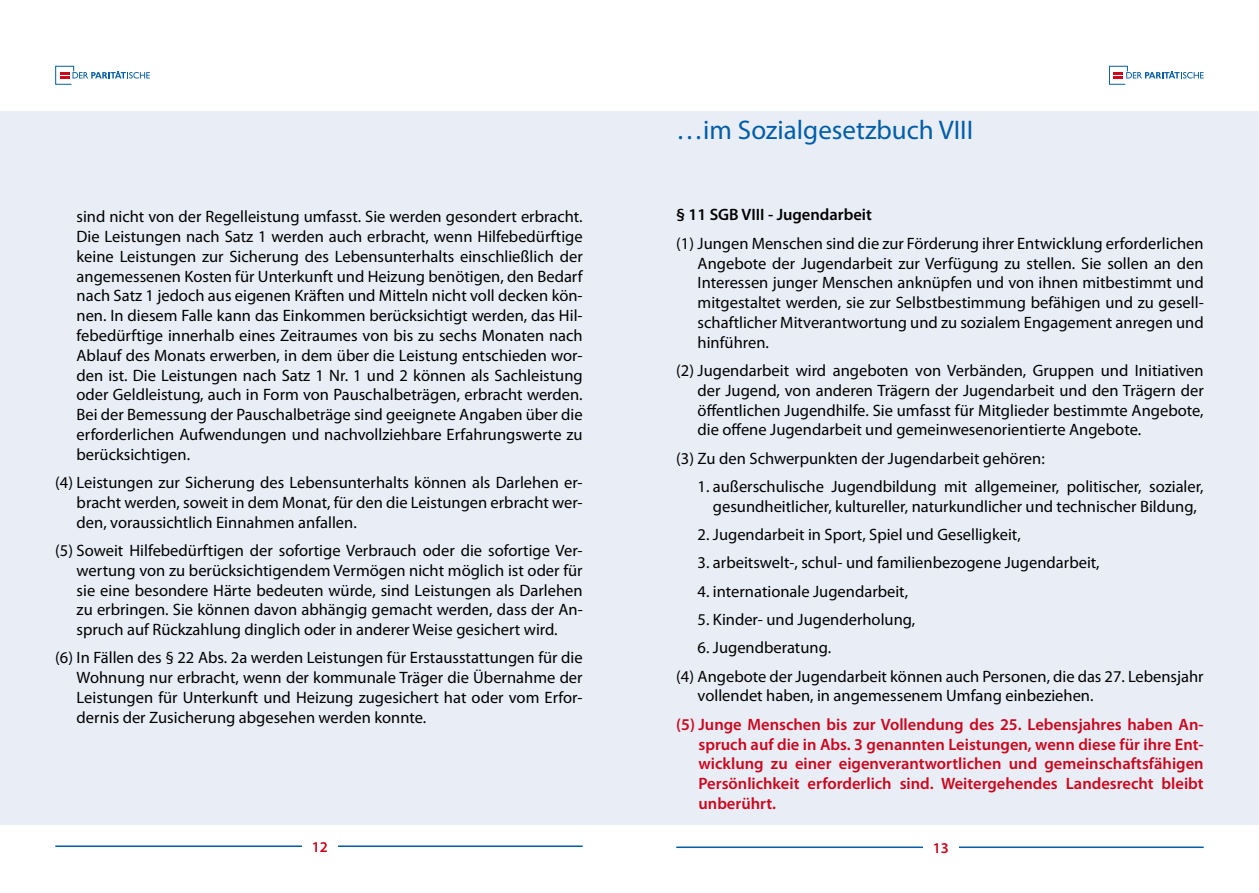
<style>
.page{position:relative;width:1259px;height:893px;background:#fff}
.page>*{position:absolute;margin:0;border:0;box-sizing:border-box;transform-origin:0 0}
.t1{font:27px "Myriad Pro";color:#005ea8}
.t2{font:16.5px/19.8px "Myriad Pro";color:#000;text-align:justify}
.t3{font:600 16.5px/19.8px "Myriad Pro";color:#cc051c;text-align:justify}
.t4{font:600 16.5px "Myriad Pro";color:#000}
.t5{font:600 15px "Myriad Pro";color:#cc051c}
</style>
<div class="page">
<hr style="left:55px;top:845px;width:528px;height:2px;background:#005ea8">
<div style="left:302px;top:840px;width:36px;height:26px;background:#fff"></div>
<svg style="left:55px;top:66px;width:95px;height:19px"></svg>
<hr style="left:676px;top:846px;width:527px;height:2px;background:#005ea8">
<div style="left:923px;top:841px;width:35px;height:26px;background:#fff"></div>
<svg style="left:1109px;top:66px;width:94px;height:19px"></svg>
<div style="left:0;top:111px;width:1259px;height:714px;background:#e9edf6"></div>
<p class="t2" style="left:77px;top:206px;width:508px">sind nicht von der Regelleistung umfasst. Sie werden gesondert erbracht.<br>Die Leistungen nach Satz 1 werden auch erbracht, wenn Hilfebedürftige keine Leistungen zur Sicherung des Lebensunterhalts einschließlich der angemessenen Kosten für Unterkunft und Heizung benötigen, den Bedarf nach Satz 1 jedoch aus eigenen Kräften und Mitteln nicht voll decken kön&shy;nen. In diesem Falle kann das Einkommen berücksichtigt werden, das Hil&shy;febedürftige innerhalb eines Zeitraumes von bis zu sechs Monaten nach Ablauf des Monats erwerben, in dem über die Leistung entschieden wor&shy;den ist. Die Leistungen nach Satz 1 Nr. 1 und 2 können als Sachleistung oder Geldleistung, auch in Form von Pauschalbeträgen, erbracht werden.<br>Bei der Bemessung der Pauschalbeträge sind geeignete Angaben über die erforderlichen Aufwendungen und nachvollziehbare Erfahrungswerte zu berücksichtigen.</p>
<p class="t2" style="left:77px;top:472px;width:507px;text-indent:-21px">(4) Leistungen zur Sicherung des Lebensunterhalts können als Darlehen er&shy;bracht werden, soweit in dem Monat, für den die Leistungen erbracht wer&shy;den, voraussichtlich Einnahmen anfallen.</p>
<p class="t2" style="left:77px;top:540px;width:507px;text-indent:-21px">(5) Soweit Hilfebedürftigen der sofortige Verbrauch oder die sofortige Ver&shy;wertung von zu berücksichtigendem Vermögen nicht möglich ist oder für sie eine besondere Härte bedeuten würde, sind Leistungen als Darlehen zu erbringen. Sie können davon abhängig gemacht werden, dass der An&shy;spruch auf Rückzahlung dinglich oder in anderer Weise gesichert wird.</p>
<p class="t2" style="left:77px;top:648px;width:507px;text-indent:-21px">(6) In Fällen des § 22 Abs. 2a werden Leistungen für Erstausstattungen für die Wohnung nur erbracht, wenn der kommunale Träger die Übernahme der Leistungen für Unterkunft und Heizung zugesichert hat oder vom Erfor&shy;dernis der Zusicherung abgesehen werden konnte.</p>
<h1 class="t1" style="left:676px;top:114px;width:298px">…im Sozialgesetzbuch VIII</h1>
<p class="t4" style="left:676px;top:204px;width:197px">§ 11 SGB VIII - Jugendarbeit</p>
<p class="t2" style="left:697px;top:233px;width:507px;text-indent:-21px">(1) Jungen Menschen sind die zur Förderung ihrer Entwicklung erforderlichen Angebote der Jugendarbeit zur Verfügung zu stellen. Sie sollen an den Interessen junger Menschen anknüpfen und von ihnen mitbestimmt und mitgestaltet werden, sie zur Selbstbestimmung befähigen und zu gesell&shy;schaftlicher Mitverantwortung und zu sozialem Engagement anregen und hinführen.</p>
<p class="t2" style="left:697px;top:360px;width:507px;text-indent:-21px">(2) Jugendarbeit wird angeboten von Verbänden, Gruppen und Initiativen der Jugend, von anderen Trägern der Jugendarbeit und den Trägern der öffentlichen Jugendhilfe. Sie umfasst für Mitglieder bestimmte Angebote, die offene Jugendarbeit und gemeinwesenorientierte Angebote.</p>
<p class="t2" style="left:676px;top:448px;width:370px">(3) Zu den Schwerpunkten der Jugendarbeit gehören:</p>
<p class="t2" style="left:697px;top:476px;width:508px;text-align:center">1. außerschulische Jugendbildung mit allgemeiner, politischer, sozialer, gesundheitlicher, kultureller, naturkundlicher und technischer Bildung,</p>
<p class="t2" style="left:697px;top:524px;width:325px">2. Jugendarbeit in Sport, Spiel und Geselligkeit,</p>
<p class="t2" style="left:697px;top:553px;width:404px">3. arbeitswelt-, schul- und familienbezogene Jugendarbeit,</p>
<p class="t2" style="left:697px;top:581px;width:212px">4. internationale Jugendarbeit,</p>
<p class="t2" style="left:697px;top:609px;width:219px">5. Kinder- und Jugenderholung,</p>
<p class="t2" style="left:676px;top:633px;width:529px;line-height:28.3px;text-indent:21px">6. Jugendberatung.<br>(4) Angebote der Jugendarbeit können auch Personen, die das 27. Lebensjahr</p>
<p class="t2" style="left:697px;top:686px;width:397px">vollendet haben, in angemessenem Umfang einbeziehen.</p>
<p class="t3" style="left:698px;top:714px;width:507px;text-indent:-22px">(5) Junge Menschen bis zur Vollendung des 25. Lebensjahres haben An&shy;spruch auf die in Abs. 3 genannten Leistungen, wenn diese für ihre Ent&shy;wicklung zu einer eigenverantwortlichen und gemeinschaftsfähigen Persönlichkeit erforderlich sind. Weitergehendes Landesrecht bleibt unberührt.</p>
<p class="t5" style="left:312px;top:837px;width:18px">12</p>
<p class="t5" style="left:932px;top:838px;width:18px">13</p>
</div>
